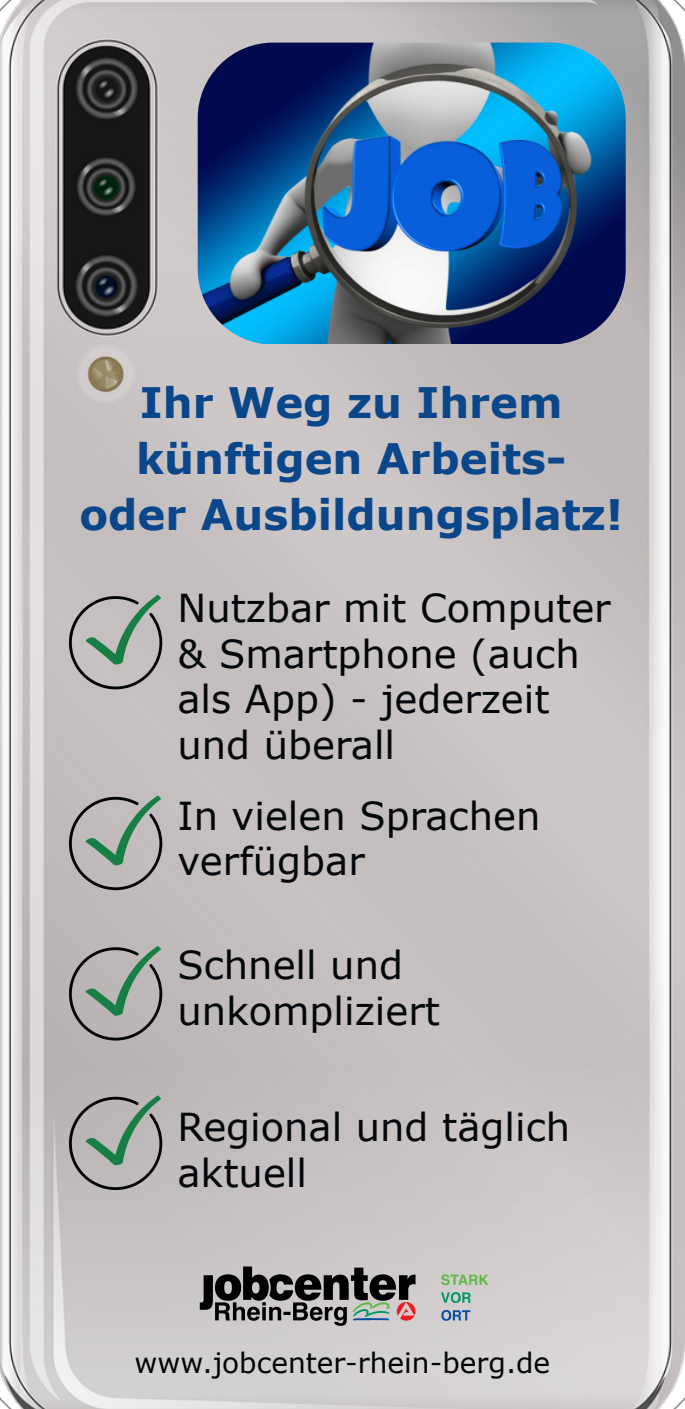
<style>
.page{position:relative;width:685px;height:1409px;background:#fff}
.page>*{position:absolute;margin:0;border:0;box-sizing:border-box;transform-origin:0 0}
.t1{font:700 42px/56px "Verdana";color:#0a468a;text-align:center}
.t2{font:38.5px/45.5px "Verdana";color:#03070b}
.t3{font:28px "Verdana";color:#010308}
</style>
<div class="page">
<img style="left:0;top:0;width:685px;height:1409px">
<svg style="left:200px;top:1266px;width:215px;height:60px;background:#7a7777"></svg>
<svg style="left:441px;top:1274px;width:47px;height:11px"></svg>
<svg style="left:441px;top:1292px;width:29px;height:11px"></svg>
<svg style="left:441px;top:1310px;width:29px;height:11px"></svg>
<svg style="left:69px;top:586px;width:108px;height:103px;background:#aaada8"></svg>
<svg style="left:69px;top:937px;width:108px;height:103px;background:#a2a5a1"></svg>
<svg style="left:69px;top:787px;width:108px;height:103px;background:#a7aaa6"></svg>
<svg style="left:69px;top:1087px;width:108px;height:103px;background:#a3a7a2"></svg>
<img style="left:198px;top:43px;width:427px;height:300px;border-radius:76px">
<p class="t1" style="left:79px;top:378px;width:545px">Ihr Weg zu Ihrem künftigen Arbeits&shy;oder Ausbildungsplatz!</p>
<p class="t2" style="left:177px;top:589px;width:434px">Nutzbar mit Computer &amp; Smartphone (auch als App) - jederzeit und überall</p>
<p class="t2" style="left:177px;top:796px;width:364px">In vielen Sprachen verfügbar</p>
<p class="t2" style="left:177px;top:946px;width:264px">Schnell und unkompliziert</p>
<p class="t2" style="left:177px;top:1108px;width:394px">Regional und täglich aktuell</p>
<p class="t3" style="left:135px;top:1352px;width:417px">www.jobcenter-rhein-berg.de</p>
</div>
